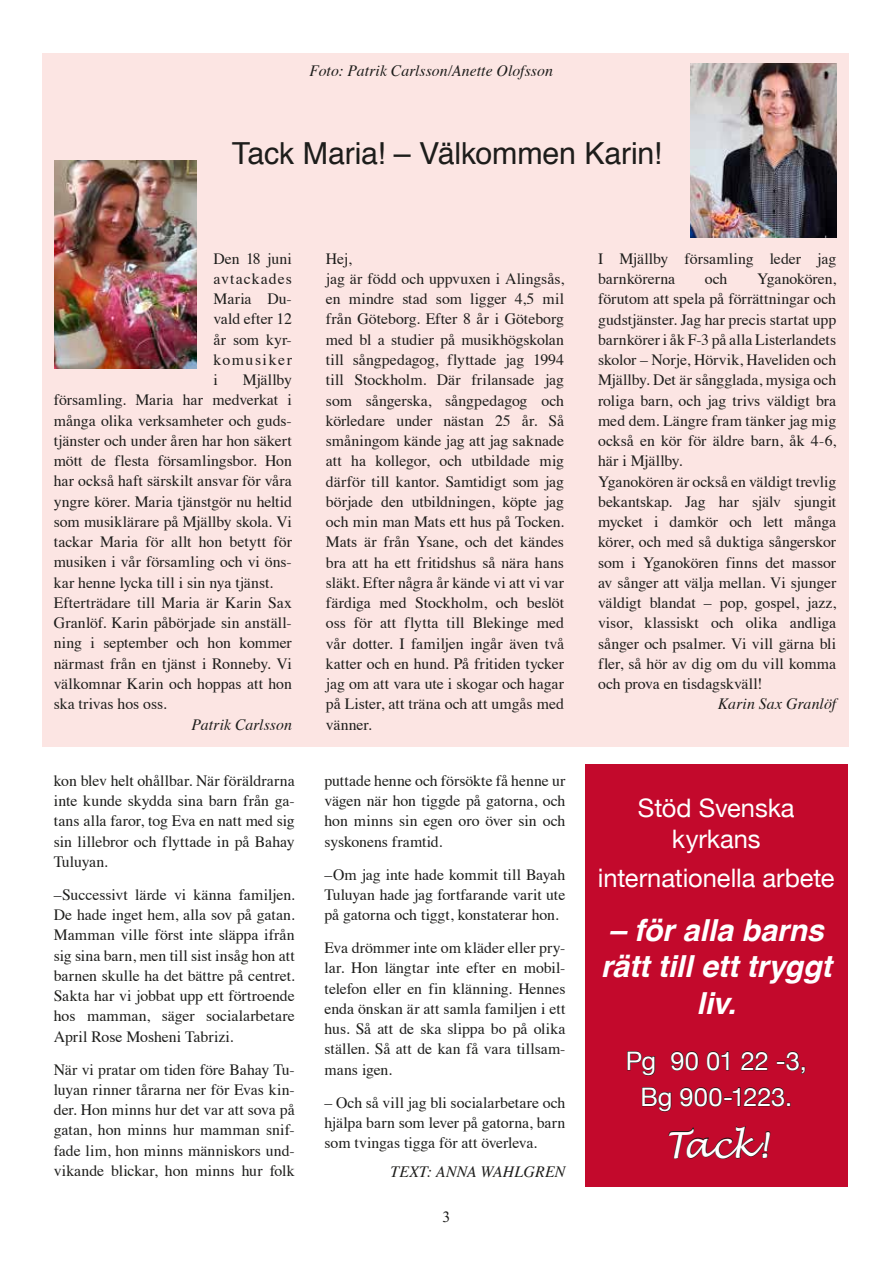
<style>
.page{position:relative;width:893px;height:1263px;background:#fff}
.page>*{position:absolute;margin:0;border:0;box-sizing:border-box;transform-origin:0 0}
.t1{font:italic 36px "Lucida Handwriting";color:#fff}
.t2{font:italic 700 30.3px/36.5px "Helvetica";letter-spacing:-.005em;color:#fff;text-align:center}
.t3{font:30.3px "Helvetica";letter-spacing:-.01em;color:#1d1d1b}
.t4{font:25.5px/30.6px "Helvetica Neue";letter-spacing:-.005em;color:#fff;text-align:center}
.t5{font:15.75px/20.2px "Times";color:#1d1d1b;text-align:justify}
.t6{font:italic 15.75px "Times";letter-spacing:.005em;color:#1d1d1b}
.t7{font:15.75px "Times New Roman";color:#1d1d1b}
</style>
<div class="page">
<div style="left:43px;top:54px;width:806px;height:693px;background:#fce5e3"></div>
<div style="left:585px;top:764px;width:263px;height:422px;background:#c3092c"></div>
<svg style="left:627px;top:1051px;width:28px;height:25px"></svg>
<svg style="left:671px;top:1051px;width:28px;height:20px"></svg>
<svg style="left:706px;top:1051px;width:23px;height:20px"></svg>
<svg style="left:741px;top:1051px;width:27px;height:19px"></svg>
<svg style="left:777px;top:1051px;width:28px;height:23px"></svg>
<svg style="left:642px;top:1087px;width:30px;height:25px"></svg>
<svg style="left:680px;top:1087px;width:110px;height:20px"></svg>
<svg style="left:668px;top:1126px;width:103px;height:33px"></svg>
<img style="left:55px;top:160px;width:141px;height:209px">
<img style="left:690px;top:64px;width:146px;height:173px">
<p class="t6" style="left:310px;top:57px;width:245px">Foto: Patrik Carlsson/Anette Olofsson</p>
<h2 class="t3" style="left:232px;top:130px;width:431px">Tack Maria! – Välkommen Karin!</h2>
<p class="t5" style="left:213px;top:247px;width:80px">Den 18 juni avtackades Maria Du&shy;vald efter 12 år som kyr&shy;komusiker i</p>
<p class="t5" style="left:54px;top:368px;width:240px;text-align:left;text-indent:189px">Mjällby församling. Maria har medverkat i många olika verksamheter och guds&shy;tjänster och under åren har hon säkert mött de flesta församlingsbor. Hon har också haft särskilt ansvar för våra yngre körer. Maria tjänstgör nu heltid som musiklärare på Mjällby skola. Vi tackar Maria för allt hon betytt för musiken i vår församling och vi öns&shy;kar henne lycka till i sin nya tjänst.<br>Efterträdare till Maria är Karin Sax Granlöf. Karin påbörjade sin anställ&shy;ning i september och hon kommer närmast från en tjänst i Ronneby. Vi välkomnar Karin och hoppas att hon ska trivas hos oss.</p>
<p class="t6" style="left:191px;top:710px;width:102px">Patrik Carlsson</p>
<p class="t5" style="left:54px;top:769px;width:242px">kon blev helt ohållbar. När föräldrarna inte kunde skydda sina barn från ga&shy;tans alla faror, tog Eva en natt med sig sin lillebror och flyttade in på Bahay Tuluyan.</p>
<p class="t5" style="left:54px;top:883px;width:242px">–Successivt lärde vi känna familjen.<br>De hade inget hem, alla sov på gatan.<br>Mamman ville först inte släppa ifrån sig sina barn, men till sist insåg hon att barnen skulle ha det bättre på centret.<br>Sakta har vi jobbat upp ett förtroende hos mamman, säger socialarbetare April Rose Mosheni Tabrizi.</p>
<p class="t5" style="left:54px;top:1058px;width:242px">När vi pratar om tiden före Bahay Tu&shy;luyan rinner tårarna ner för Evas kin&shy;der. Hon minns hur det var att sova på gatan, hon minns hur mamman snif&shy;fade lim, hon minns människors und&shy;vikande blickar, hon minns hur folk</p>
<p class="t5" style="left:326px;top:247px;width:240px;text-align:left">Hej,<br>jag är född och uppvuxen i Alingsås, en mindre stad som ligger 4,5 mil från Göteborg. Efter 8 år i Göteborg med bl a studier på musikhögskolan till sångpedagog, flyttade jag 1994 till Stockholm. Där frilansade jag som sångerska, sångpedagog och körledare under nästan 25 år. Så småningom kände jag att jag saknade att ha kollegor, och utbildade mig därför till kantor. Samtidigt som jag började den utbildningen, köpte jag och min man Mats ett hus på Tocken.<br>Mats är från Ysane, och det kändes bra att ha ett fritidshus så nära hans släkt. Efter några år kände vi att vi var färdiga med Stockholm, och beslöt oss för att flytta till Blekinge med vår dotter. I familjen ingår även två katter och en hund. På fritiden tycker jag om att vara ute i skogar och hagar på Lister, att träna och att umgås med vänner.</p>
<p class="t5" style="left:598px;top:247px;width:240px">I Mjällby församling leder jag barnkörerna</p>
<p class="t5" style="left:705px;top:267px;width:24px">och</p>
<p class="t5" style="left:598px;top:267px;width:240px;text-align:left;text-indent:159px">Yganokören, förutom att spela på förrättningar och gudstjänster. Jag har precis startat upp barnkörer i åk F-3 på alla Listerlandets skolor – Norje, Hörvik, Haveliden och Mjällby. Det är sångglada, mysiga och roliga barn, och jag trivs väldigt bra med dem. Längre fram tänker jag mig också en kör för äldre barn, åk 4-6, här i Mjällby.<br>Yganokören är också en väldigt trevlig bekantskap. Jag har själv sjungit mycket i damkör och lett många körer, och med så duktiga sångerskor som i Yganokören finns det massor av sånger att välja mellan. Vi sjunger väldigt blandat – pop, gospel, jazz, visor, klassiskt och olika andliga sånger och psalmer. Vi vill gärna bli fler, så hör av dig om du vill komma och prova en tisdagskväll!</p>
<p class="t6" style="left:718px;top:690px;width:120px">Karin Sax Granlöf</p>
<p class="t5" style="left:324px;top:769px;width:242px">puttade henne och försökte få henne ur vägen när hon tiggde på gatorna, och hon minns sin egen oro över sin och syskonens framtid.</p>
<p class="t5" style="left:324px;top:863px;width:242px">–Om jag inte hade kommit till Bayah Tuluyan hade jag fortfarande varit ute på gatorna och tiggt, konstaterar hon.</p>
<p class="t5" style="left:324px;top:936px;width:242px">Eva drömmer inte om kläder eller pry&shy;lar. Hon längtar inte efter en mobil&shy;telefon eller en fin klänning. Hennes enda önskan är att samla familjen i ett hus. Så att de ska slippa bo på olika ställen. Så att de kan få vara tillsam&shy;mans igen.</p>
<p class="t5" style="left:324px;top:1091px;width:242px">– Och så vill jag bli socialarbetare och hjälpa barn som lever på gatorna, barn som tvingas tigga för att överleva.</p>
<p class="t6" style="left:390px;top:1158px;width:177px">TEXT: ANNA WAHLGREN</p>
<p class="t7" style="left:443px;top:1208px;width:9px">3</p>
<h3 class="t4" style="left:638px;top:794px;width:158px">Stöd Svenska kyrkans</h3>
<h3 class="t4" style="left:598px;top:864px;width:238px">internationella arbete</h3>
<h2 class="t2" style="left:601px;top:912px;width:232px">– för alla barns rätt till ett tryggt liv.</h2>
<h3 class="t4" style="left:626px;top:1044px;width:183px;line-height:36px">Pg 90 01 22 -3,<br>Bg 900-1223.</h3>
<h1 class="t1" style="left:664px;top:1123px;width:105px">Tack!</h1>
</div>
